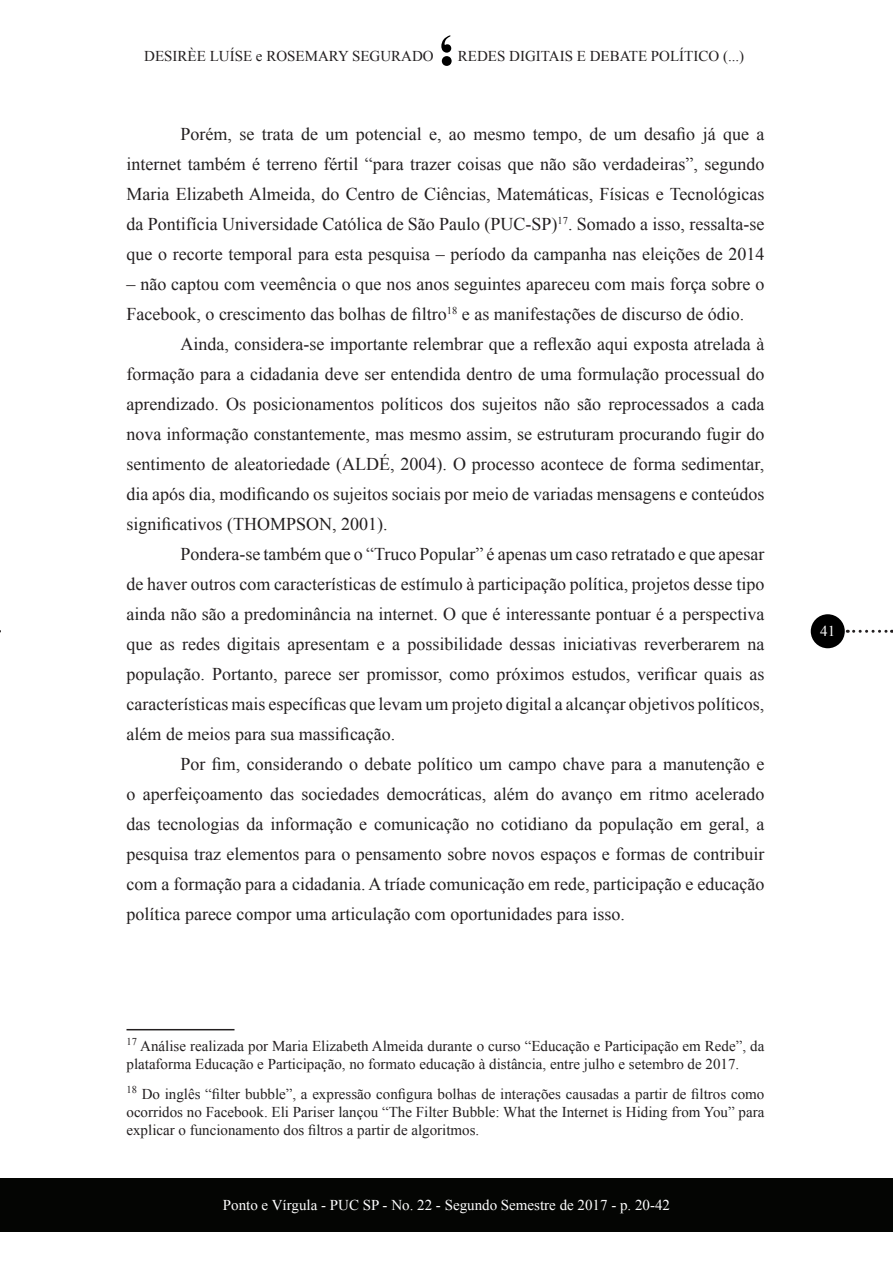
<style>
.page{position:relative;width:893px;height:1263px;background:#fff}
.page>*{position:absolute;margin:0;border:0;box-sizing:border-box;transform-origin:0 0}
.t1{font:18px/30px "Times New Roman";color:#231f20;text-align:justify}
.t2{font:15px/18px "Times New Roman";color:#231f20}
.t3{font:15px "Times New Roman";color:#fff}
</style>
<div class="page">
<svg style="left:441px;top:35px;width:11px;height:31px"></svg>
<div style="left:0;top:1178px;width:893px;height:54px;background:#040503"></div>
<div style="left:811px;top:614px;width:34px;height:34px;background:#000;border-radius:50%"></div>
<svg style="left:854px;top:630px;width:38px;height:3px"></svg>
<hr style="left:126px;top:1029px;width:108px;height:1px;background:#231f20">
<p class="t2" style="left:144px;top:46px;width:291px">DESIRÈE LUÍSE e ROSEMARY SEGURADO</p>
<p class="t2" style="left:458px;top:47px;width:288px">REDES DIGITAIS E DEBATE POLÍTICO (...)</p>
<p class="t1" style="left:126px;top:119px;width:639px;text-indent:54px">Porém, se trata de um potencial e, ao mesmo tempo, de um desafio já que a internet também é terreno fértil “para trazer coisas que não são verdadeiras”, segundo Maria Elizabeth Almeida, do Centro de Ciências, Matemáticas, Físicas e Tecnológicas da Pontifícia Universidade Católica de São Paulo (PUC-SP)<sup>17</sup>. Somado a isso, ressalta-se que o recorte temporal para esta pesquisa – período da campanha nas eleições de 2014</p>
<p class="t1" style="left:126px;top:269px;width:639px">– não captou com veemência o que nos anos seguintes apareceu com mais força sobre o<br>Facebook, o crescimento das bolhas de filtro<sup>18</sup> e as manifestações de discurso de ódio.</p>
<p class="t1" style="left:127px;top:329px;width:639px;text-indent:54px">Ainda, considera-se importante relembrar que a reflexão aqui exposta atrelada à formação para a cidadania deve ser entendida dentro de uma formulação processual do aprendizado. Os posicionamentos políticos dos sujeitos não são reprocessados a cada nova informação constantemente, mas mesmo assim, se estruturam procurando fugir do sentimento de aleatoriedade (ALDÉ, 2004). O processo acontece de forma sedimentar, dia após dia, modificando os sujeitos sociais por meio de variadas mensagens e conteúdos significativos (THOMPSON, 2001).</p>
<p class="t1" style="left:127px;top:539px;width:639px;text-indent:54px">Pondera-se também que o “Truco Popular” é apenas um caso retratado e que apesar de haver outros com características de estímulo à participação política, projetos desse tipo ainda não são a predominância na internet. O que é interessante pontuar é a perspectiva que as redes digitais apresentam e a possibilidade dessas iniciativas reverberarem na população. Portanto, parece ser promissor, como próximos estudos, verificar quais as características mais específicas que levam um projeto digital a alcançar objetivos políticos, além de meios para sua massificação.</p>
<p class="t1" style="left:127px;top:749px;width:639px;text-indent:54px">Por fim, considerando o debate político um campo chave para a manutenção e o aperfeiçoamento das sociedades democráticas, além do avanço em ritmo acelerado das tecnologias da informação e comunicação no cotidiano da população em geral, a pesquisa traz elementos para o pensamento sobre novos espaços e formas de contribuir com a formação para a cidadania. A tríade comunicação em rede, participação e educação política parece compor uma articulação com oportunidades para isso.</p>
<p class="t2" style="left:126px;top:1037px;width:639px"><sup>17</sup> Análise realizada por Maria Elizabeth Almeida durante o curso “Educação e Participação em Rede”, da plataforma Educação e Participação, no formato educação à distância, entre julho e setembro de 2017.</p>
<p class="t2" style="left:126px;top:1085px;width:639px;text-align:justify"><sup>18</sup> Do inglês “filter bubble”, a expressão configura bolhas de interações causadas a partir de filtros como ocorridos no Facebook. Eli Pariser lançou “The Filter Bubble: What the Internet is Hiding from You” para explicar o funcionamento dos filtros a partir de algoritmos.</p>
<p class="t3" style="left:223px;top:1195px;width:449px">Ponto e Vírgula - PUC SP - No. 22 - Segundo Semestre de 2017 - p. 20-42</p>
<p class="t3" style="left:820px;top:621px;width:16px">41</p>
</div>
